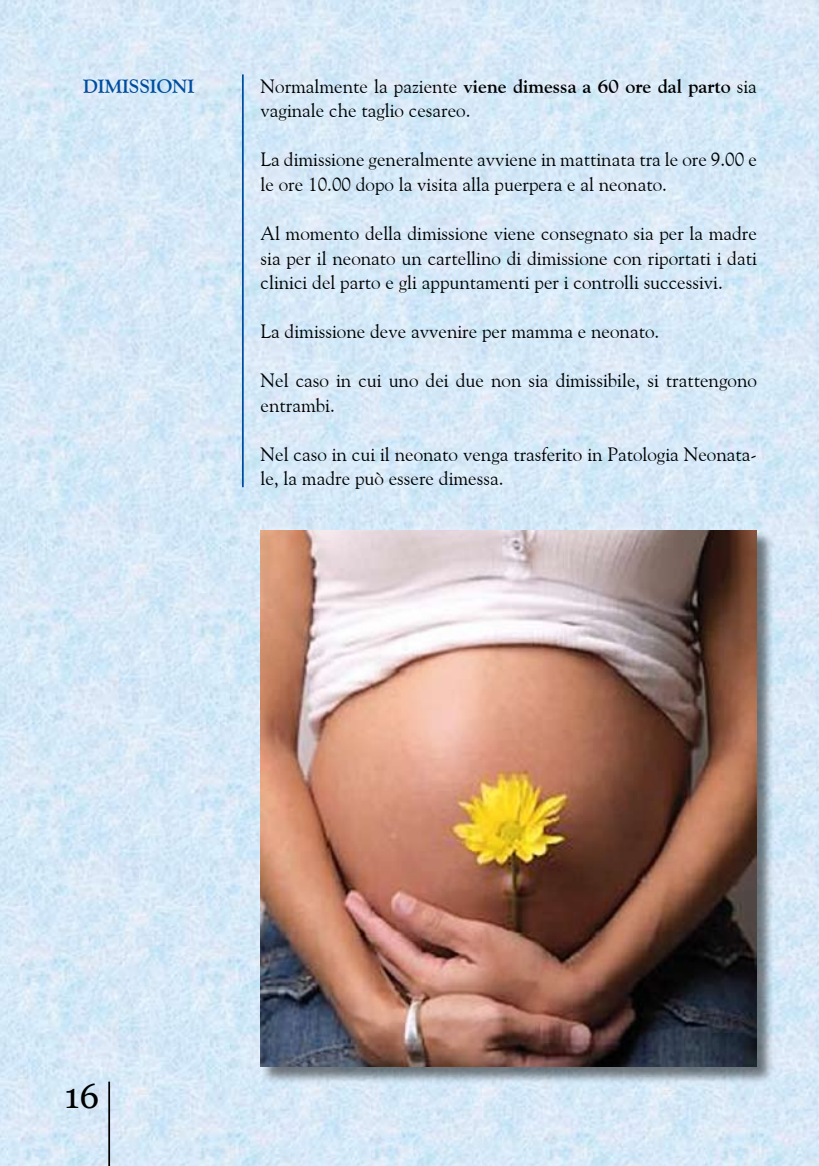
<style>
.page{position:relative;width:819px;height:1166px;background:#fff}
.page>*{position:absolute;margin:0;border:0;box-sizing:border-box;transform-origin:0 0}
.t1{font:35px "Georgia";color:#000}
.t2{font:19.25px/24.5px "Goudy Old Style BT";color:#000}
.t3{font:700 19.25px "Goudy Old Style BT";color:#004d9f}
.s1{font-weight:700}
</style>
<div class="page">
<img style="left:0;top:0;width:819px;height:1166px">
<hr style="left:108px;top:1081px;width:2px;height:85px;background:#000">
<hr style="left:242px;top:74px;width:2px;height:413px;background:#004d9f">
<div style="left:261px;top:531px;width:520px;height:560px;background:#000;opacity:.5"></div>
<img style="left:260px;top:531px;width:496px;height:536px">
<p class="t3" style="left:83px;top:74px;width:113px">DIMISSIONI</p>
<p class="t2" style="left:260px;top:74px;width:498px">Normalmente la paziente <span class="s1">viene dimessa a 60 ore dal parto</span> sia vaginale che taglio cesareo.</p>
<p class="t2" style="left:260px;top:147px;width:498px">La dimissione generalmente avviene in mattinata tra le ore 9.00 e le ore 10.00 dopo la visita alla puerpera e al neonato.</p>
<p class="t2" style="left:260px;top:221px;width:498px;text-align:justify">Al momento della dimissione viene consegnato sia per la madre sia per il neonato un cartellino di dimissione con riportati i dati clinici del parto e gli appuntamenti per i controlli successivi.</p>
<p class="t2" style="left:260px;top:319px;width:400px">La dimissione deve avvenire per mamma e neonato.</p>
<p class="t2" style="left:260px;top:368px;width:498px">Nel caso in cui uno dei due non sia dimissibile, si trattengono entrambi.</p>
<p class="t2" style="left:260px;top:441px;width:498px">Nel caso in cui il neonato venga trasferito in Patologia Neonata&shy;le, la madre può essere dimessa.</p>
<h1 class="t1" style="left:64px;top:1076px;width:36px">16</h1>
</div>
